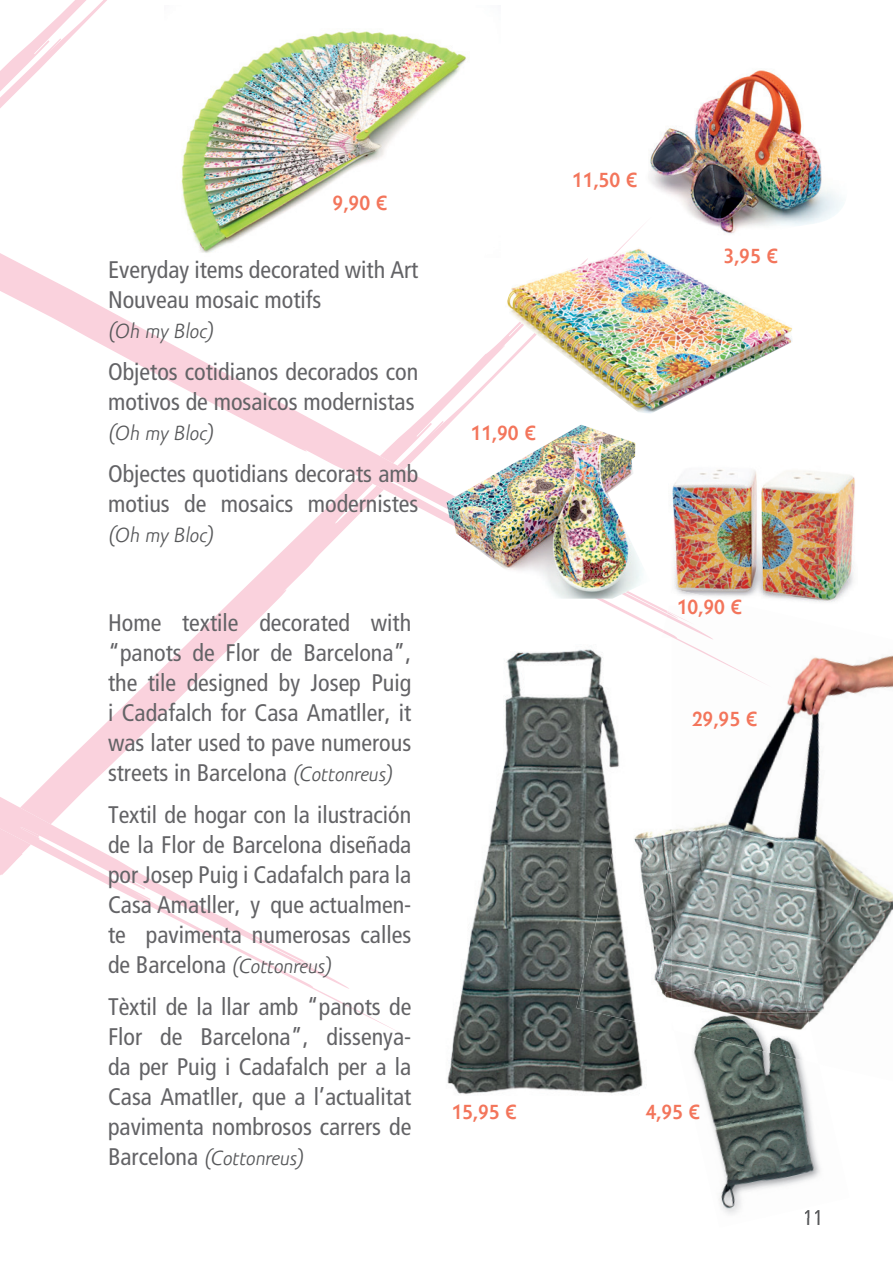
<style>
.page{position:relative;width:893px;height:1276px;background:#fff}
.page>*{position:absolute;margin:0;border:0;box-sizing:border-box;transform-origin:0 0}
.t1{font:condensed 24px/30px "Frutiger";color:#636366;text-align:justify}
.t2{font:italic 21px "Amor Sans Pro";color:#57585a}
.t3{font:700 21px "Amor Sans Pro";color:#f3755b}
.t4{font:condensed 21px "Frutiger";color:#57585a}
.s1{font-family:"Amor Sans Pro";font-style:italic;font-stretch:normal;font-size:21px;color:#57585a}
.s2{font-family:"Frutiger";font-style:normal;font-stretch:condensed;font-size:24px;color:#636366}
</style>
<div class="page">
<svg style="left:0;top:0;width:107px;height:108px"></svg>
<svg style="left:31px;top:231px;width:606px;height:566px"></svg>
<svg style="left:0;top:797px;width:398px;height:235px"></svg>
<svg style="left:0;top:253px;width:662px;height:379px"></svg>
<img style="left:446px;top:424px;width:204px;height:174px">
<img style="left:662px;top:608px;width:231px;height:311px">
<img style="left:672px;top:919px;width:215px;height:93px">
<img style="left:663px;top:611px;width:109px;height:76px">
<img style="left:672px;top:469px;width:183px;height:133px">
<img style="left:672px;top:589px;width:74px;height:13px">
<img style="left:418px;top:638px;width:225px;height:457px">
<img style="left:576px;top:638px;width:96px;height:392px">
<img style="left:672px;top:962px;width:135px;height:50px">
<img style="left:665px;top:991px;width:7px;height:30px">
<img style="left:695px;top:1064px;width:125px;height:153px">
<img style="left:692px;top:1012px;width:127px;height:52px">
<img style="left:165px;top:31px;width:336px;height:226px">
<img style="left:637px;top:70px;width:207px;height:164px">
<img style="left:504px;top:247px;width:288px;height:167px">
<p class="t3" style="left:333px;top:191px;width:56px">9,90 €</p>
<p class="t1" style="left:108px;top:254px;width:312px">Everyday items decorated with Art<br>Nouveau mosaic motifs</p>
<p class="t2" style="left:108px;top:319px;width:108px">(Oh my Bloc)</p>
<p class="t1" style="left:108px;top:356px;width:312px">Objetos cotidianos decorados con motivos de mosaicos modernistas</p>
<p class="t2" style="left:108px;top:421px;width:108px">(Oh my Bloc)</p>
<p class="t1" style="left:108px;top:458px;width:312px">Objectes quotidians decorats amb motius de mosaics modernistes</p>
<p class="t2" style="left:108px;top:523px;width:108px">(Oh my Bloc)</p>
<p class="t1" style="left:108px;top:608px;width:305px">Home textile decorated with “panots de Flor de Barcelona”, the tile designed by Josep Puig i Cadafalch for Casa Amatller, it was later used to pave numerous streets in Barcelona <span class="s1">(Cottonreus)</span></p>
<p class="t1" style="left:108px;top:800px;width:305px">Textil de hogar con la ilustración de la Flor de Barcelona diseñada por Josep Puig i Cadafalch para la Casa Amatller, y que actualmen&shy;te pavimenta numerosas calles</p>
<p class="t2" style="left:108px;top:955px;width:226px"><span class="s2">de Barcelona</span> (Cottonreus)</p>
<p class="t1" style="left:108px;top:992px;width:305px">Tèxtil de la llar amb “panots de Flor de Barcelona”, dissenya&shy;da per Puig i Cadafalch per a la Casa Amatller, que a l’actualitat pavimenta nombrosos carrers de</p>
<p class="t2" style="left:108px;top:1147px;width:198px"><span class="s2">Barcelona</span> (Cottonreus)</p>
<p class="t3" style="left:470px;top:421px;width:67px">11,90 €</p>
<p class="t3" style="left:451px;top:1100px;width:67px">15,95 €</p>
<p class="t3" style="left:572px;top:168px;width:67px">11,50 €</p>
<p class="t3" style="left:723px;top:244px;width:56px">3,95 €</p>
<p class="t3" style="left:677px;top:595px;width:67px">10,90 €</p>
<p class="t3" style="left:692px;top:707px;width:67px">29,95 €</p>
<p class="t3" style="left:645px;top:1100px;width:56px">4,95 €</p>
<p class="t4" style="left:803px;top:1205px;width:22px">11</p>
</div>
